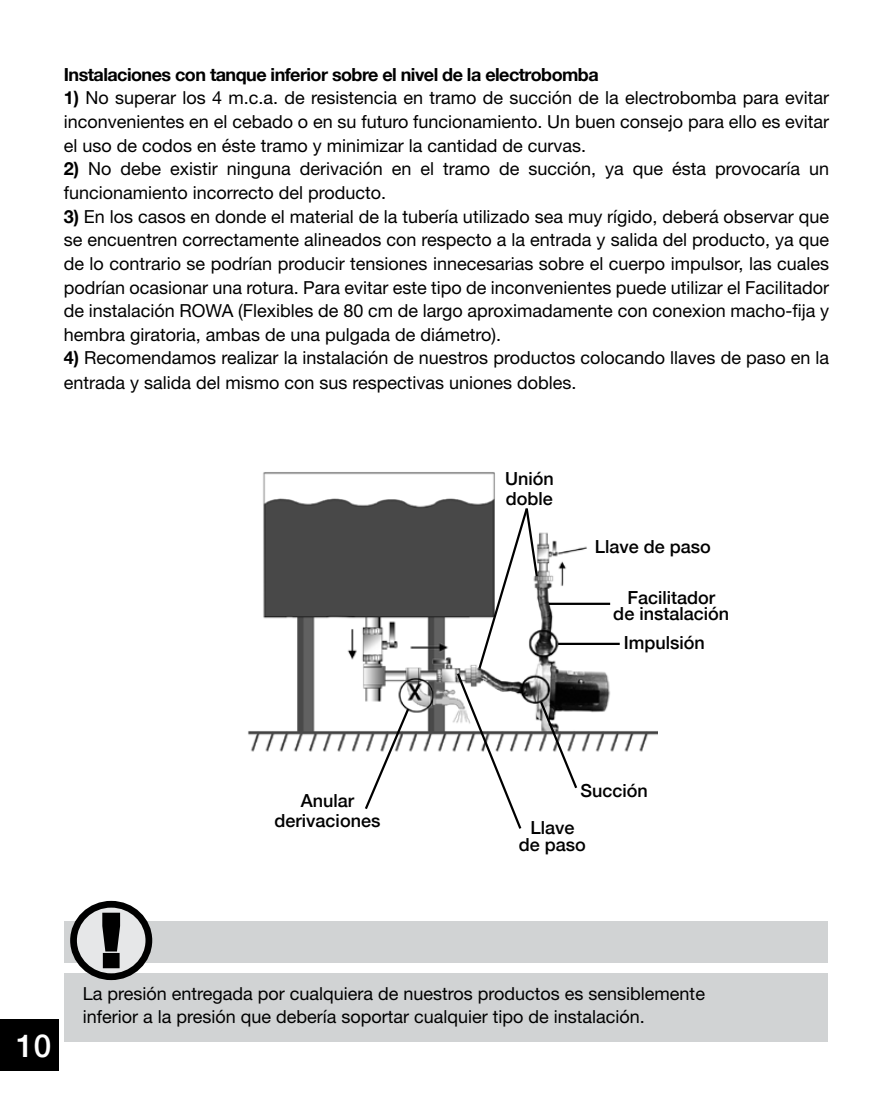
<style>
.page{position:relative;width:893px;height:1117px;background:#fff}
.page>*{position:absolute;margin:0;border:0;box-sizing:border-box;transform-origin:0 0}
.t1{font:500 31.5px "Helvetica Neue";color:#fff}
.t2{font:18px/23.6px "Helvetica Neue";color:#000}
.t3{font:500 18px/20px "Helvetica Neue";color:#000;text-align:center}
.t4{font:700 18px "Helvetica Neue";letter-spacing:-.03em;color:#000}
.s1{font-weight:700}
</style>
<div class="page">
<div style="left:0;top:1018px;width:59px;height:52px;background:#000"></div>
<div style="left:64px;top:973px;width:764px;height:68px;background:#d1d3d4"></div>
<div style="left:64px;top:921px;width:764px;height:41px;background:#d1d3d4"></div>
<svg style="left:74px;top:904px;width:75px;height:72px;background:#c7c8c8"></svg>
<div style="left:70px;top:900px;width:82px;height:79px;border:7px solid #000;border-radius:50%"></div>
<svg style="left:101px;top:911px;width:20px;height:58px"></svg>
<img style="left:248px;top:472px;width:410px;height:280px">
<hr style="left:549px;top:602px;width:61px;height:2px;background:#000">
<hr style="left:558px;top:642px;width:62px;height:3px;background:#000">
<svg style="left:455px;top:505px;width:124px;height:324px"></svg>
<svg style="left:363px;top:705px;width:48px;height:104px"></svg>
<p class="t4" style="left:64px;top:60px;width:536px">Instalaciones con tanque inferior sobre el nivel de la electrobomba</p>
<p class="t2" style="left:64px;top:86px;width:767px;text-align:justify"><span class="s1">1)</span> No superar los 4 m.c.a. de resistencia en tramo de succión de la electrobomba para evitar inconvenientes en el cebado o en su futuro funcionamiento. Un buen consejo para ello es evitar el uso de codos en éste tramo y minimizar la cantidad de curvas.</p>
<p class="t2" style="left:64px;top:157px;width:767px"><span class="s1">2)</span> No debe existir ninguna derivación en el tramo de succión, ya que ésta provocaría un funcionamiento incorrecto del producto.</p>
<p class="t2" style="left:64px;top:204px;width:767px;text-align:justify"><span class="s1">3)</span> En los casos en donde el material de la tubería utilizado sea muy rígido, deberá observar que se encuentren correctamente alineados con respecto a la entrada y salida del producto, ya que de lo contrario se podrían producir tensiones innecesarias sobre el cuerpo impulsor, las cuales podrían ocasionar una rotura. Para evitar este tipo de inconvenientes puede utilizar el Facilitador de instalación ROWA (Flexibles de 80 cm de largo aproximadamente con conexion macho-fija y hembra giratoria, ambas de una pulgada de diámetro).</p>
<p class="t2" style="left:64px;top:345px;width:767px;line-height:24.8px"><span class="s1">4)</span> Recomendamos realizar la instalación de nuestros productos colocando llaves de paso en la entrada y salida del mismo con sus respectivas uniones dobles.</p>
<p class="t3" style="left:275px;top:789px;width:107px">Anular derivaciones</p>
<p class="t3" style="left:505px;top:467px;width:50px;text-align:left">Unión doble</p>
<p class="t3" style="left:595px;top:535px;width:118px">Llave de paso</p>
<p class="t3" style="left:613px;top:588px;width:117px;line-height:15.8px">Facilitador<br>de instalación</p>
<p class="t3" style="left:624px;top:631px;width:83px">Impulsión</p>
<p class="t3" style="left:580px;top:778px;width:69px">Succión</p>
<p class="t3" style="left:519px;top:817px;width:69px;line-height:16.7px">Llave de paso</p>
<h1 class="t1" style="left:16px;top:1020px;width:37px">10</h1>
<p class="t2" style="left:83px;top:981px;width:624px;line-height:22.5px">La presión entregada por cualquiera de nuestros productos es sensiblemente inferior a la presión que debería soportar cualquier tipo de instalación.</p>
</div>
